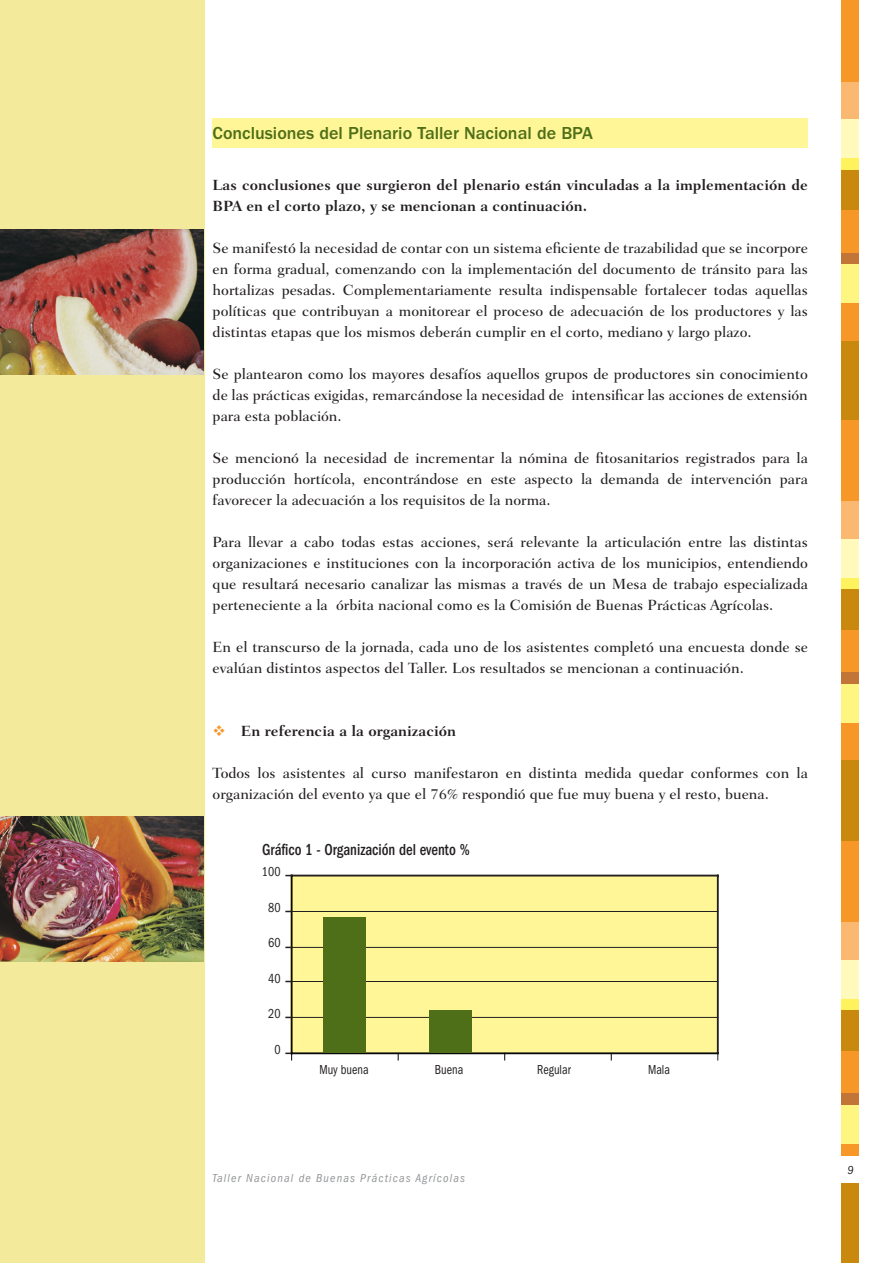
<style>
.page{position:relative;width:893px;height:1263px;background:#fff}
.page>*{position:absolute;margin:0;border:0;box-sizing:border-box;transform-origin:0 0}
.t1{font:500 18px "ITC Franklin Gothic Std";color:#4e6e17}
.t2{font:500 condensed 16.5px "ITC Franklin Gothic Std";color:#231f20;scale:.9 1}
.t3{font:500 15px/21px "Fairfield LT Std";color:#231f20;text-align:justify}
.t4{font:700 15px/21px "Fairfield LT Std";color:#231f20}
.t5{font:condensed 13.5px "ITC Franklin Gothic Std";color:#231f20;scale:.9 1}
.t6{font:italic condensed 12px "ITC Franklin Gothic Std";letter-spacing:.1em;color:#939598}
.t7{font:italic condensed 12px "ITC Franklin Gothic Std";color:#231f20}
.s1{color:#f79727}
</style>
<div class="page">
<div style="left:0;top:0;width:204px;height:1263px;background:#f3eb9b"></div>
<div style="left:842px;top:0;width:17px;height:82px;background:#f79727"></div>
<div style="left:842px;top:340px;width:17px;height:82px;background:#c8890e"></div>
<div style="left:842px;top:169px;width:17px;height:43px;background:#c8890e"></div>
<div style="left:842px;top:210px;width:17px;height:44px;background:#f79727"></div>
<div style="left:842px;top:158px;width:17px;height:11px;background:#fff35d"></div>
<div style="left:842px;top:253px;width:17px;height:11px;background:#c17536"></div>
<div style="left:842px;top:82px;width:17px;height:38px;background:#fbb871"></div>
<div style="left:842px;top:302px;width:17px;height:38px;background:#f79727"></div>
<div style="left:842px;top:120px;width:17px;height:38px;background:#fff9bb"></div>
<div style="left:842px;top:264px;width:17px;height:39px;background:#fff682"></div>
<div style="left:842px;top:420px;width:17px;height:82px;background:#f79727"></div>
<div style="left:842px;top:759px;width:17px;height:83px;background:#c8890e"></div>
<div style="left:842px;top:588px;width:17px;height:43px;background:#c8890e"></div>
<div style="left:842px;top:630px;width:17px;height:43px;background:#f79727"></div>
<div style="left:842px;top:577px;width:17px;height:12px;background:#fff35d"></div>
<div style="left:842px;top:673px;width:17px;height:11px;background:#c17536"></div>
<div style="left:842px;top:502px;width:17px;height:38px;background:#fbb871"></div>
<div style="left:842px;top:722px;width:17px;height:38px;background:#f79727"></div>
<div style="left:842px;top:539px;width:17px;height:39px;background:#fff9bb"></div>
<div style="left:842px;top:684px;width:17px;height:38px;background:#fff682"></div>
<div style="left:842px;top:841px;width:17px;height:82px;background:#f79727"></div>
<div style="left:842px;top:1180px;width:17px;height:83px;background:#c8890e"></div>
<div style="left:842px;top:1009px;width:17px;height:43px;background:#c8890e"></div>
<div style="left:842px;top:1051px;width:17px;height:43px;background:#f79727"></div>
<div style="left:842px;top:998px;width:17px;height:12px;background:#fff35d"></div>
<div style="left:842px;top:1094px;width:17px;height:11px;background:#c17536"></div>
<div style="left:842px;top:923px;width:17px;height:38px;background:#fbb871"></div>
<div style="left:842px;top:1143px;width:17px;height:38px;background:#f79727"></div>
<div style="left:842px;top:960px;width:17px;height:39px;background:#fff9bb"></div>
<div style="left:842px;top:1105px;width:17px;height:38px;background:#fff682"></div>
<div style="left:808px;top:1157px;width:85px;height:26px;background:#fff"></div>
<div style="left:213px;top:118px;width:595px;height:30px;background:#fff698"></div>
<div style="left:290px;top:876px;width:426px;height:177px;background:#fff698"></div>
<hr style="left:292px;top:1017px;width:426px;height:1px;background:#231f20">
<hr style="left:292px;top:981px;width:426px;height:1px;background:#231f20">
<hr style="left:292px;top:947px;width:426px;height:1px;background:#231f20">
<hr style="left:292px;top:911px;width:426px;height:1px;background:#231f20">
<hr style="left:292px;top:875px;width:426px;height:1px;background:#231f20">
<hr style="left:717px;top:875px;width:2px;height:178px;background:#231f20">
<hr style="left:292px;top:1052px;width:426px;height:2px;background:#231f20">
<hr style="left:291px;top:875px;width:2px;height:178px;background:#231f20">
<hr style="left:291px;top:875px;width:1px;height:178px;background:#050504">
<hr style="left:292px;top:1053px;width:426px;height:1px;background:#050504">
<svg style="left:286px;top:1052px;width:6px;height:8px"></svg>
<div style="left:323px;top:917px;width:42px;height:135px;background:#4e6e17"></div>
<div style="left:430px;top:1010px;width:42px;height:42px;background:#4e6e17"></div>
<img style="left:0;top:816px;width:204px;height:145px">
<img style="left:0;top:230px;width:204px;height:144px">
<p class="t1" style="left:213px;top:123px;width:382px">Conclusiones del Plenario Taller Nacional de BPA</p>
<p class="t4" style="left:213px;top:174px;width:597px">Las conclusiones que surgieron del plenario están vinculadas a la implementación de<br>BPA en el corto plazo, y se mencionan a continuación.</p>
<p class="t3" style="left:213px;top:237px;width:597px">Se manifestó la necesidad de contar con un sistema eficiente de trazabilidad que se incorpore en forma gradual, comenzando con la implementación del documento de tránsito para las hortalizas pesadas. Complementariamente resulta indispensable fortalecer todas aquellas políticas que contribuyan a monitorear el proceso de adecuación de los productores y las distintas etapas que los mismos deberán cumplir en el corto, mediano y largo plazo.</p>
<p class="t3" style="left:213px;top:363px;width:597px">Se plantearon como los mayores desafíos aquellos grupos de productores sin conocimiento de las prácticas exigidas, remarcándose la necesidad de intensificar las acciones de extensión para esta población.</p>
<p class="t3" style="left:213px;top:447px;width:597px">Se mencionó la necesidad de incrementar la nómina de fitosanitarios registrados para la producción hortícola, encontrándose en este aspecto la demanda de intervención para favorecer la adecuación a los requisitos de la norma.</p>
<p class="t3" style="left:213px;top:531px;width:597px">Para llevar a cabo todas estas acciones, será relevante la articulación entre las distintas organizaciones e instituciones con la incorporación activa de los municipios, entendiendo que resultará necesario canalizar las mismas a través de un Mesa de trabajo especializada perteneciente a la órbita nacional como es la Comisión de Buenas Prácticas Agrícolas.</p>
<p class="t3" style="left:213px;top:636px;width:597px">En el transcurso de la jornada, cada uno de los asistentes completó una encuesta donde se evalúan distintos aspectos del Taller. Los resultados se mencionan a continuación.</p>
<p class="t4" style="left:213px;top:720px;width:245px"><span class="s1">❖</span> En referencia a la organización</p>
<p class="t3" style="left:213px;top:762px;width:597px">Todos los asistentes al curso manifestaron en distinta medida quedar conformes con la organización del evento ya que el 76% respondió que fue muy buena y el resto, buena.</p>
<p class="t2" style="left:262px;top:840px;width:232px">Gráfico 1 - Organización del evento %</p>
<p class="t5" style="left:262px;top:864px;width:22px">100</p>
<p class="t5" style="left:268px;top:899px;width:15px">80</p>
<p class="t5" style="left:268px;top:935px;width:15px">60</p>
<p class="t5" style="left:268px;top:970px;width:15px">40</p>
<p class="t5" style="left:268px;top:1006px;width:15px">20</p>
<p class="t5" style="left:274px;top:1042px;width:8px">0</p>
<p class="t5" style="left:319px;top:1062px;width:56px">Muy buena</p>
<p class="t5" style="left:435px;top:1062px;width:33px">Buena</p>
<p class="t5" style="left:537px;top:1062px;width:39px">Regular</p>
<p class="t5" style="left:648px;top:1062px;width:26px">Mala</p>
<p class="t6" style="left:213px;top:1171px;width:254px">Taller Nacional de Buenas Prácticas Agrícolas</p>
<p class="t7" style="left:847px;top:1163px;width:8px">9</p>
</div>
